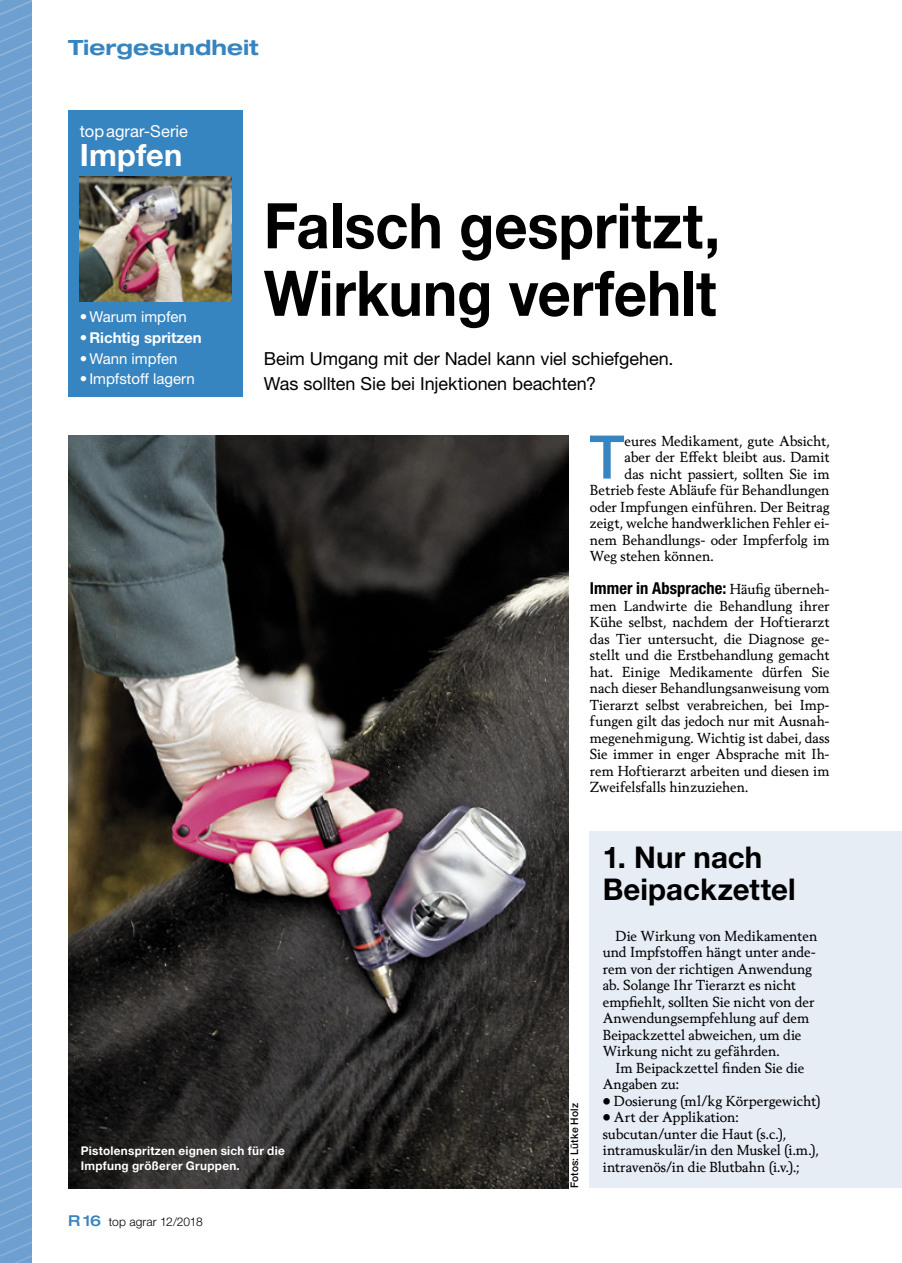
<style>
.page{position:relative;width:902px;height:1263px;background:#fff}
.page>*{position:absolute;margin:0;border:0;box-sizing:border-box;transform-origin:0 0}
.Titel{font:700 63px/67.5px "Helvetica Neue LT Pro";color:#000;scale:.92 1}
.Initial_3zeilig{font:500 60.15px "Helvetica Neue LT Pro";color:#3684c0}
.Dachzeile_gruen{font:700 30.75px "Helvetica Neue LT Pro";letter-spacing:.005em;color:#fff}
.Titel_Unterpunkt{font:700 30px/31.5px "Helvetica Neue LT Pro";letter-spacing:.005em;color:#000}
.t1{font:700 expanded 21px "Helvetica Neue LT Pro";color:#3684c0}
.Vorspann{font:18px/25.5px "Helvetica Neue LT Pro";letter-spacing:-.005em;color:#000}
.Zwischentitel_Bodyte{font:700 condensed 16.5px "Helvetica Neue LT Pro";color:#000}
.Dachzeile_gruen-2{font:16.5px "Helvetica Neue LT Pro";letter-spacing:.005em;color:#fff}
.t2{font:15px "Helvetica Neue LT Pro";color:#fff}
.t3{font:700 15px "Helvetica Neue LT Pro";color:#fff}
.Zwischentitel_Bodyte-2{font:13.95px/16.5px "Berling Nova Text Pro";letter-spacing:.005em;color:#000;text-align:justify}
.Flattersatz{font:13.95px/16.5px "Berling Nova Text Pro";color:#000}
.Initial_3zeilig-2{font:13.95px "Berling Nova Text Pro";color:#000}
.BU{font:700 12px/14.4px "Helvetica Neue LT Pro";letter-spacing:.025em;color:#fff}
.t4{font:300 12px "Helvetica Neue LT Pro";letter-spacing:.005em;color:#000}
.Bildnachweis{font:500 10.5px "Helvetica Neue LT Pro";letter-spacing:.02em;color:#000}
.s1{font-family:"Berling Nova Text Pro";font-weight:400;font-stretch:normal;font-size:13.95px}
.s2{font-weight:500;font-stretch:expanded;font-size:15px;color:#3684c0}
</style>
<div class="page">
<svg style="left:0;top:0;width:32px;height:1263px"></svg>
<div style="left:590px;top:832px;width:311px;height:356px;background:#e7edf5"></div>
<img style="left:68px;top:436px;width:500px;height:752px">
<div style="left:68px;top:110px;width:174px;height:286px;background:#3684c0"></div>
<img style="left:80px;top:177px;width:152px;height:125px">
<p class="t1" style="left:68px;top:34px;width:192px">Tiergesundheit</p>
<p class="Dachzeile_gruen-2" style="left:80px;top:121px;width:110px">topagrar-Serie</p>
<p class="Dachzeile_gruen" style="left:80px;top:135px;width:104px">Impfen</p>
<p class="t2" style="left:80px;top:307px;width:108px">•Warum impfen</p>
<p class="t3" style="left:80px;top:328px;width:123px">•Richtig spritzen</p>
<p class="t2" style="left:80px;top:349px;width:99px">•Wann impfen</p>
<p class="t2" style="left:80px;top:370px;width:116px">•Impfstoff lagern</p>
<p class="Titel" style="left:264px;top:190px;width:497px">Falsch gespritzt,<br>Wirkung verfehlt</p>
<p class="Vorspann" style="left:264px;top:345px;width:411px">Beim Umgang mit der Nadel kann viel schiefgehen.<br>Was -sollten Sie bei Injektionen beachten?</p>
<p class="Initial_3zeilig" style="left:589px;top:421px;width:36px">T</p>
<p class="Initial_3zeilig-2" style="left:624px;top:432px;width:207px">eures Medikament, gute Absicht,</p>
<p class="Initial_3zeilig-2" style="left:624px;top:448px;width:207px">aber der Effekt bleibt aus. Damit</p>
<p class="Initial_3zeilig-2" style="left:624px;top:465px;width:207px">das nicht passiert, sollten Sie im</p>
<p class="Initial_3zeilig-2" style="left:590px;top:481px;width:241px">Betrieb feste Abläufe für Behandlungen</p>
<p class="Initial_3zeilig-2" style="left:590px;top:498px;width:241px">oder Impfungen einführen. Der Beitrag</p>
<p class="Initial_3zeilig-2" style="left:590px;top:514px;width:241px">zeigt, welche handwerklichen Fehler ei-</p>
<p class="Initial_3zeilig-2" style="left:590px;top:531px;width:241px">nem Behandlungs- oder Impferfolg im</p>
<p class="Initial_3zeilig-2" style="left:590px;top:547px;width:125px">Weg stehen können.</p>
<p class="Zwischentitel_Bodyte" style="left:590px;top:578px;width:241px">Immer in Absprache: <span class="s1">Häufig überneh-</span></p>
<p class="Zwischentitel_Bodyte-2" style="left:590px;top:597px;width:241px">men Landwirte die Behandlung ihrer Kühe selbst, nachdem der Hoftierarzt das Tier untersucht, die Diagnose ge&shy;stellt und die Erstbehandlung gemacht hat. Einige Medikamente dürfen Sie nach dieser Behandlungsanweisung vom Tierarzt selbst verabreichen, bei Imp&shy;fungen gilt das jedoch nur mit Ausnah&shy;megenehmigung. Wichtig ist dabei, dass Sie immer in enger Absprache mit Ih&shy;rem Hoftierarzt arbeiten und diesen im Zweifelsfalls hinzuziehen.</p>
<p class="BU" style="left:81px;top:1143px;width:205px">Pistolenspritzen eignen sich für die<br>Impfung größerer Gruppen.</p>
<p class="t4" style="left:68px;top:1214px;width:136px"><span class="s2">R 16</span> top agrar 12/2018</p>
<p class="Bildnachweis" style="left:568px;top:1188px;width:87px;rotate:-90deg">Fotos: Lütke Holz</p>
<p class="Titel_Unterpunkt" style="left:602px;top:841px;width:194px">1. Nur nach<br>Beipackzettel</p>
<p class="Flattersatz" style="left:602px;top:927px;width:216px;text-indent:13px">Die Wirkung von Medikamenten und Impfstoffen hängt unter ande&shy;rem von der richtigen Anwendung ab. Solange Ihr Tierarzt es nicht empfiehlt, sollten Sie nicht von der<br>Anwendungsempfehlung auf dem<br>Beipackzettel abweichen, um die<br>Wirkung nicht zu gefährden.</p>
<p class="Flattersatz" style="left:602px;top:1059px;width:203px;text-indent:13px">Im Beipackzettel finden Sie die<br>Angaben zu:</p>
<p class="Zwischentitel_Bodyte-2" style="left:602px;top:1092px;width:219px">• Dosierung (ml/kg Körpergewicht)</p>
<p class="Zwischentitel_Bodyte-2" style="left:602px;top:1108px;width:217px;text-align:left">• Art der Applikation: subcutan/unter die Haut (s.c.), intramuskulär/in den Muskel (i.m.), intravenös/in die Blutbahn (i.v.).;</p>
</div>
